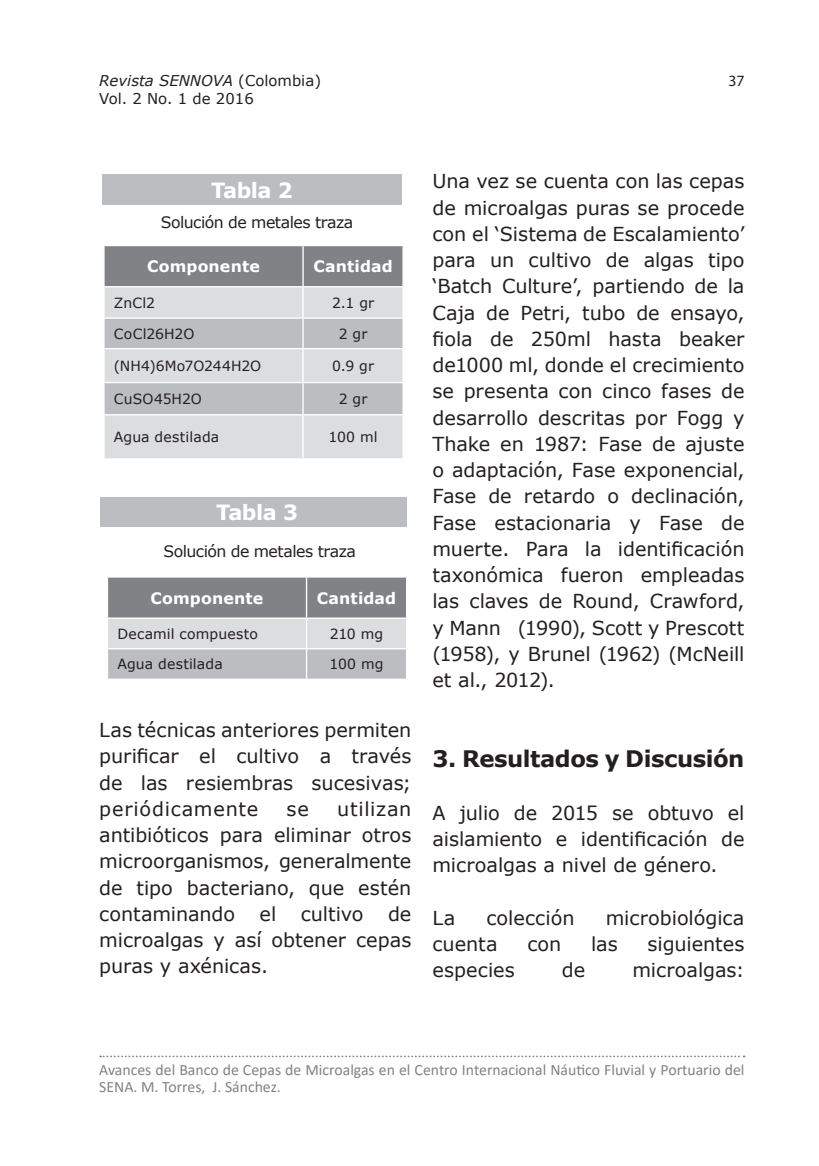
<style>
.page{position:relative;width:819px;height:1166px;background:#fff}
.page>*{position:absolute;margin:0;border:0;box-sizing:border-box;transform-origin:0 0}
.Intertitulos{font:700 22.75px "Verdana";letter-spacing:-.02em;color:#231f20}
.t1{font:700 21px "Verdana";letter-spacing:-.03em;color:#fff}
.Parrafos{font:19.25px/26.2px "Verdana";color:#231f20;text-align:justify}
.Pie_de_Titulo{font:15.75px/16.6px "Calibri";color:#808285}
.t2{font:15.75px "Verdana";letter-spacing:-.03em;color:#231f20}
.t3{font:700 15.75px "Verdana";letter-spacing:.01em;color:#fff}
.t4{font:15.75px "Myriad Pro";color:#231f20}
.t5{font:italic 14.88px "Verdana";color:#231f20}
.t6{font:14.88px "Verdana";color:#231f20}
.t7{font:14px "Verdana";letter-spacing:.005em;color:#231f20}
.s1{font-style:normal}
</style>
<div class="page">
<div style="left:102px;top:174px;width:300px;height:30px;background:#bcbdc0"></div>
<div style="left:105px;top:246px;width:297px;height:40px;background:#808285"></div>
<div style="left:105px;top:287px;width:297px;height:171px;background:#dcdddf"></div>
<svg style="left:105px;top:319px;width:297px;height:95px;background:#c7c8cb"></svg>
<hr style="left:302px;top:246px;width:2px;height:40px;background:#fff">
<hr style="left:103px;top:317px;width:200px;height:2px;background:#fff">
<hr style="left:302px;top:319px;width:2px;height:29px;background:#fff">
<hr style="left:302px;top:287px;width:2px;height:30px;background:#fff">
<hr style="left:303px;top:317px;width:101px;height:2px;background:#fff">
<hr style="left:103px;top:348px;width:200px;height:1px;background:#fff">
<hr style="left:303px;top:348px;width:101px;height:1px;background:#fff">
<hr style="left:302px;top:349px;width:2px;height:33px;background:#fff">
<hr style="left:302px;top:415px;width:2px;height:43px;background:#fff">
<hr style="left:103px;top:382px;width:200px;height:1px;background:#fff">
<hr style="left:303px;top:382px;width:101px;height:1px;background:#fff">
<hr style="left:302px;top:383px;width:2px;height:31px;background:#fff">
<hr style="left:103px;top:414px;width:200px;height:1px;background:#fff">
<hr style="left:303px;top:414px;width:101px;height:1px;background:#fff">
<div style="left:101px;top:497px;width:306px;height:29px;background:#bcbdc0"></div>
<svg style="left:107px;top:577px;width:300px;height:101px;background:#b0b1b4"></svg>
<hr style="left:306px;top:648px;width:101px;height:1px;background:#fff">
<svg style="left:100px;top:1055px;width:644px;height:2px"></svg>
<p class="t5" style="left:99px;top:70px;width:223px">Revista SENNOVA <span class="s1">(Colombia)</span></p>
<p class="t4" style="left:728px;top:71px;width:18px">37</p>
<p class="t6" style="left:99px;top:88px;width:156px">Vol. 2 No. 1 de 2016</p>
<p class="t1" style="left:211px;top:176px;width:83px">Tabla 2</p>
<p class="t2" style="left:161px;top:211px;width:194px">Solución de metales traza</p>
<p class="t3" style="left:147px;top:255px;width:114px">Componente</p>
<p class="t3" style="left:313px;top:255px;width:81px">Cantidad</p>
<p class="t7" style="left:114px;top:293px;width:43px">ZnCl2</p>
<p class="t7" style="left:332px;top:293px;width:44px">2.1 gr</p>
<p class="t7" style="left:114px;top:324px;width:82px">CoCl26H2O</p>
<p class="t7" style="left:339px;top:324px;width:30px">2 gr</p>
<p class="t7" style="left:114px;top:356px;width:149px">(NH4)6Mo7O244H2O</p>
<p class="t7" style="left:332px;top:356px;width:43px">0.9 gr</p>
<p class="t7" style="left:114px;top:389px;width:89px">CuSO45H2O</p>
<p class="t7" style="left:339px;top:389px;width:30px">2 gr</p>
<p class="t7" style="left:114px;top:427px;width:107px">Agua destilada</p>
<p class="t7" style="left:328px;top:427px;width:50px">100 ml</p>
<p class="t1" style="left:216px;top:498px;width:83px">Tabla 3</p>
<p class="t2" style="left:163px;top:540px;width:194px">Solución de metales traza</p>
<p class="t3" style="left:150px;top:587px;width:114px">Componente</p>
<p class="t3" style="left:317px;top:587px;width:81px">Cantidad</p>
<p class="t7" style="left:117px;top:624px;width:142px">Decamil compuesto</p>
<p class="t7" style="left:330px;top:624px;width:55px">210 mg</p>
<p class="t7" style="left:117px;top:655px;width:107px">Agua destilada</p>
<p class="t7" style="left:329px;top:655px;width:55px">100 mg</p>
<p class="Parrafos" style="left:99px;top:717px;width:313px">Las técnicas anteriores permiten purificar el cultivo a través de las resiembras sucesivas; periódicamente</p>
<p class="Parrafos" style="left:99px;top:795px;width:313px;text-indent:238px">utilizan antibióticos para eliminar otros microorganismos, generalmente de tipo bacteriano, que estén contaminando</p>
<p class="Parrafos" style="left:286px;top:795px;width:24px">se</p>
<p class="Parrafos" style="left:99px;top:900px;width:313px;text-indent:289px">de microalgas y así obtener cepas puras y axénicas.</p>
<p class="Parrafos" style="left:259px;top:900px;width:18px">el</p>
<p class="Parrafos" style="left:301px;top:900px;width:64px">cultivo</p>
<p class="Parrafos" style="left:432px;top:168px;width:313px">Una vez se cuenta con las cepas de microalgas puras se procede con el ‘Sistema de Escalamiento’ para un cultivo de algas tipo ‘Batch Culture’, partiendo de la Caja de Petri, tubo de ensayo, fiola de 250ml hasta beaker de1000 ml, donde el crecimiento se presenta con cinco fases de desarrollo descritas por Fogg y Thake en 1987: Fase de ajuste o adaptación, Fase exponencial, Fase de retardo o declinación, Fase estacionaria y Fase de muerte. Para la identificación taxonómica fueron empleadas las claves de Round, Crawford, y Mann (1990), Scott y Prescott (1958), y Brunel (1962) (McNeill et al., 2012).</p>
<p class="Intertitulos" style="left:432px;top:743px;width:313px">3. Resultados y Discusión</p>
<p class="Parrafos" style="left:432px;top:799px;width:313px">A julio de 2015 se obtuvo el aislamiento e identificación de microalgas a nivel de género.</p>
<p class="Parrafos" style="left:432px;top:904px;width:24px">La</p>
<p class="Parrafos" style="left:486px;top:904px;width:90px">colección</p>
<p class="Parrafos" style="left:605px;top:904px;width:140px">microbiológica</p>
<p class="Parrafos" style="left:432px;top:930px;width:67px">cuenta</p>
<p class="Parrafos" style="left:527px;top:930px;width:36px">con</p>
<p class="Parrafos" style="left:591px;top:930px;width:28px">las</p>
<p class="Parrafos" style="left:647px;top:930px;width:98px">siguientes</p>
<p class="Parrafos" style="left:432px;top:957px;width:84px">especies</p>
<p class="Parrafos" style="left:562px;top:957px;width:25px">de</p>
<p class="Parrafos" style="left:632px;top:957px;width:114px">microalgas:</p>
<p class="Pie_de_Titulo" style="left:99px;top:1061px;width:646px">Avances del Banco de Cepas de Microalgas en el Centro Internacional Náutico Fluvial y Portuario del<br>SENA. M. Torres, J. Sánchez.</p>
</div>
